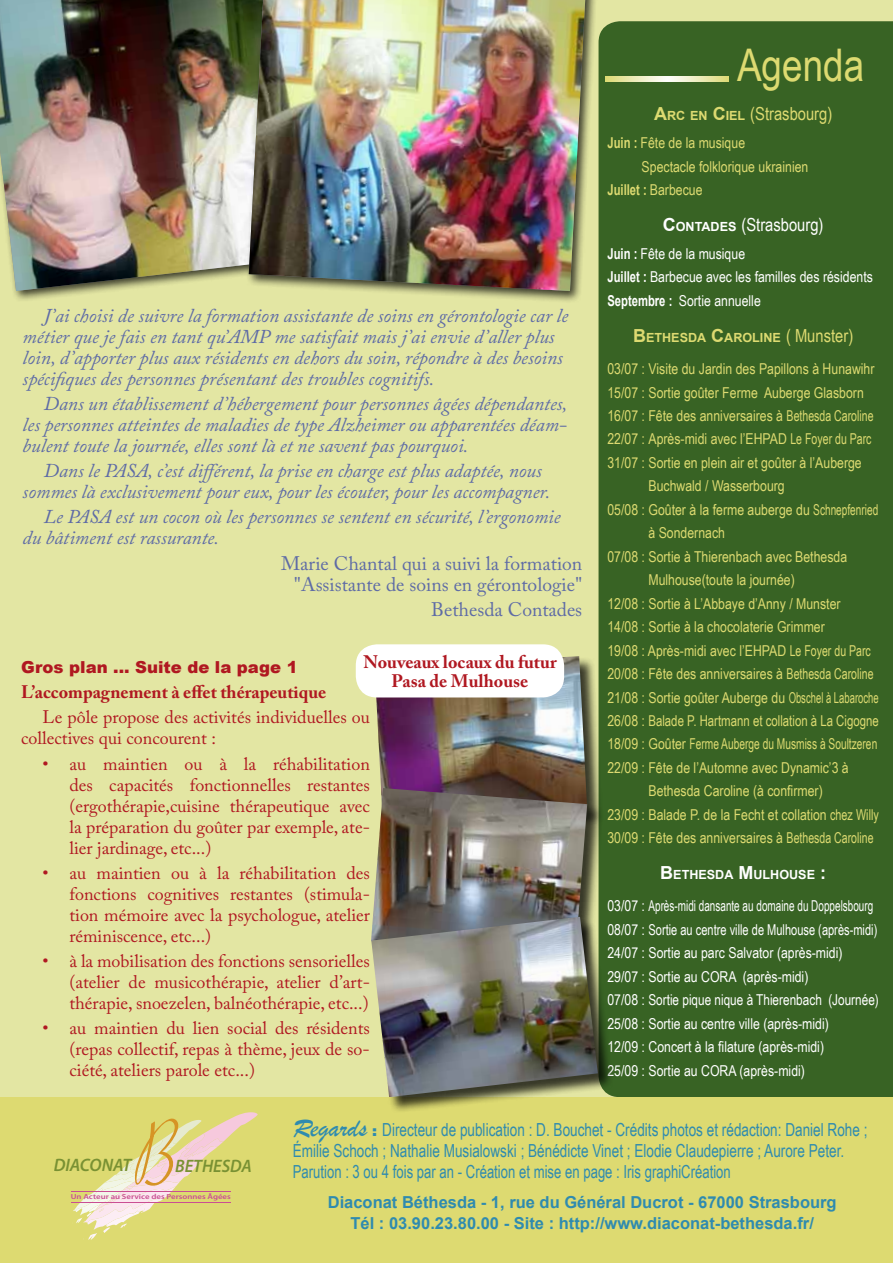
<style>
.page{position:relative;width:893px;height:1263px;background:#e3e6a3}
.page>*{position:absolute;margin:0;border:0;box-sizing:border-box;transform-origin:0 0}
.t1{font:45px "Arial Narrow";color:#ddda71}
.t2{font:italic 19.5px/21px "Adobe Caslon Pro";color:#5e6ba6}
.t3{font:19.5px/21px "Adobe Caslon Pro";color:#5e6ba6;text-align:right}
.t4{font:18px/21px "Adobe Caslon Pro";color:#b01821;text-align:justify}
.t5{font:18px/21px "Arial Narrow";color:#2f8baf;scale:.92 1}
.t6{font:700 18px/19.2px "Adobe Caslon Pro";color:#b01821;text-align:center}
.t7{font:18px "Arial Narrow";color:#ddda71}
.t8{font:18px "Arial Narrow";color:#fff}
.t9{font:italic 600 18px "Myriad Pro";color:#799133}
.t10{font:italic 600 18px "Myriad Pro";color:#799133;scale:.96 1}
.t11{font:700 16.5px/21px "Arial";color:#2f8baf;text-align:center}
.t12{font:900 16.5px "Arial";color:#b01821}
.t13{font:15px/23.4px "Arial Narrow";color:#ddda71}
.t14{font:15px/23.4px "Arial Narrow";color:#fff}
.t15{font:700 15px "Arial";color:#ddda71;scale:.75 1}
.t16{font:700 12.6px "Arial";color:#ddda71}
.t17{font:700 12.6px "Arial";color:#fff}
.t18{font:600 7.35px "Myriad Pro";color:#ca4e93;scale:1.2 1}
.s1{font-family:"Arial";font-weight:700}
.s2{font-family:"Arial";font-weight:700;font-size:12.6px}
.s3{font-family:"Arial Narrow";font-weight:400}
.s4{font-size:18px}
.s5{font-family:"Arial Narrow";font-weight:400;font-size:18px}
.s6{font-family:"Brush Script";font-size:27px}
.s7{font-family:"Arial";font-weight:900;font-size:15px}
</style>
<div class="page">
<div style="left:598px;top:21px;width:295px;height:1076px;background:#386324"></div>
<div style="left:375px;top:657px;width:228px;height:180px;background:#000;opacity:.75"></div>
<img style="left:375px;top:656px;width:212px;height:132px">
<div style="left:0;top:1097px;width:893px;height:166px;background:#ddda71"></div>
<svg style="left:73px;top:1112px;width:185px;height:128px"></svg>
<hr style="left:71px;top:1191px;width:159px;height:1px;background:#ca4e93">
<hr style="left:71px;top:1202px;width:159px;height:1px;background:#ca4e93">
<div style="left:372px;top:789px;width:231px;height:184px;background:#000;opacity:.75"></div>
<img style="left:372px;top:788px;width:215px;height:129px">
<div style="left:356px;top:644px;width:208px;height:53px;background:#fff;border-radius:21px"></div>
<div style="left:0;top:0;width:348px;height:303px;background:#000;opacity:.75"></div>
<img style="left:0;top:0;width:245px;height:291px">
<div style="left:245px;top:0;width:354px;height:303px;background:#000;opacity:.75"></div>
<img style="left:249px;top:0;width:336px;height:291px">
<svg style="left:605px;top:77px;width:124px;height:4px"></svg>
<div style="left:372px;top:917px;width:242px;height:196px;background:#000;opacity:.75"></div>
<img style="left:371px;top:917px;width:227px;height:180px">
<p class="t2" style="left:23px;top:304px;width:547px;text-indent:21px">J’ai choisi de suivre la formation assistante de soins en gérontologie car le métier que je fais en tant qu’AMP me satisfait mais j’ai envie d’aller plus loin, d’apporter plus aux résidents en dehors du soin, répondre à des besoins spécifiques des personnes présentant des troubles cognitifs.</p>
<h2 class="t2" style="left:23px;top:393px;width:546px;text-align:justify;text-indent:21px">Dans un établissement d’hébergement pour personnes âgées dépendantes, les personnes atteintes de maladies de type Alzheimer ou apparentées déam&shy;bulent toute la journée, elles sont là et ne savent pas pourquoi.</h2>
<h2 class="t2" style="left:23px;top:460px;width:529px;text-indent:21px">Dans le PASA, c’est différent, la prise en charge est plus adaptée, nous sommes là exclusivement pour eux, pour les écouter, pour les accompagner.</h2>
<h2 class="t2" style="left:23px;top:506px;width:540px;text-indent:21px">Le PASA est un cocon où les personnes se sentent en sécurité, l’ergonomie du bâtiment est rassurante.</h2>
<h2 class="t3" style="left:281px;top:552px;width:303px">Marie Chantal qui a suivi la formation "Assistante de soins en gérontologie"</h2>
<h2 class="t3" style="left:431px;top:599px;width:152px">Bethesda Contades</h2>
<p class="t6" style="left:363px;top:652px;width:195px">Nouveaux locaux du futur<br>Pasa de Mulhouse</p>
<p class="t12" style="left:21px;top:655px;width:278px">Gros plan ... Suite de la page 1</p>
<p class="t6" style="left:21px;top:682px;width:307px">L’accompagnement à effet thérapeutique</p>
<p class="t4" style="left:21px;top:707px;width:350px;text-indent:21px">Le pôle propose des activités individuelles ou collectives qui concourent :</p>
<p class="t4" style="left:70px;top:753px;width:302px;text-indent:-27px">• au maintien ou à la réhabilitation des capacités fonctionnelles restantes (ergothérapie,cuisine thérapeutique avec la préparation du goûter par exemple, ate&shy;lier jardinage, etc...)</p>
<p class="t4" style="left:70px;top:862px;width:302px;text-indent:-27px">• au maintien ou à la réhabilitation des fonctions cognitives restantes (stimula&shy;tion mémoire avec la psychologue, atelier réminiscence, etc...)</p>
<p class="t4" style="left:70px;top:950px;width:302px;text-indent:-27px">• à la mobilisation des fonctions sensorielles (atelier de musicothérapie, atelier d’art&shy;thérapie, snoezelen, balnéothérapie, etc...)</p>
<p class="t4" style="left:70px;top:1018px;width:302px;text-indent:-27px">• au maintien du lien social des résidents (repas collectif, repas à thème, jeux de so&shy;ciété, ateliers parole etc...)</p>
<h1 class="t1" style="left:737px;top:32px;width:129px">Agenda</h1>
<p class="t7" style="left:654px;top:101px;width:180px"><span class="s1">A</span><span class="s2">RC EN</span> <span class="s1">C</span><span class="s2">IEL</span> (Strasbourg)</p>
<p class="t13" style="left:642px;top:131px;width:168px;text-indent:-34px"><span class="s1">Juin :</span> Fête de la musique<br>Spectacle folklorique ukrainien</p>
<p class="t15" style="left:607px;top:180px;width:128px">Juillet : <span class="s3">Barbecue</span></p>
<p class="t8" style="left:663px;top:212px;width:162px"><span class="s1">C</span><span class="s2">ONTADES</span> (Strasbourg)</p>
<p class="t14" style="left:607px;top:241px;width:267px"><span class="s1">Juin :</span> Fête de la musique<br><span class="s1">Juillet :</span> Barbecue avec les familles des résidents<br><span class="s1">Septembre :</span> Sortie annuelle</p>
<p class="t16" style="left:633px;top:329px;width:222px"><span class="s4">B</span>ETHESDA <span class="s4">C</span>AROLINE <span class="s5">( Munster)</span></p>
<p class="t13" style="left:607px;top:357px;width:269px">03/07 : Visite du Jardin des Papillons à Hunawihr</p>
<p class="t13" style="left:607px;top:380px;width:258px">15/07 : Sortie goûter Ferme Auberge Glasborn</p>
<p class="t13" style="left:607px;top:403px;width:268px">16/07 : Fête des anniversaires à Bethesda Caroline</p>
<p class="t13" style="left:607px;top:427px;width:266px">22/07 : Après-midi avec l’EHPAD Le Foyer du Parc</p>
<p class="t13" style="left:607px;top:450px;width:256px">31/07 : Sortie en plein air et goûter à l’Auberge</p>
<p class="t13" style="left:648px;top:474px;width:138px">Buchwald / Wasserbourg</p>
<p class="t13" style="left:607px;top:497px;width:272px">05/08 : Goûter à la ferme auberge du Schnepfenried</p>
<p class="t13" style="left:648px;top:521px;width:78px">à Sondernach</p>
<p class="t13" style="left:607px;top:544px;width:241px">07/08 : Sortie à Thierenbach avec Bethesda</p>
<p class="t13" style="left:648px;top:568px;width:148px">Mulhouse(toute la journée)</p>
<p class="t13" style="left:607px;top:591px;width:235px">12/08 : Sortie à L’Abbaye d’Anny / Munster</p>
<p class="t13" style="left:607px;top:615px;width:219px">14/08 : Sortie à la chocolaterie Grimmer</p>
<p class="t13" style="left:607px;top:638px;width:265px">19/08 : Après-midi avec l’EHPAD Le Foyer du Parc</p>
<p class="t13" style="left:607px;top:661px;width:268px">20/08 : Fête des anniversaires à Bethesda Caroline</p>
<p class="t13" style="left:607px;top:685px;width:273px">21/08 : Sortie goûter Auberge du Obschel à Labaroche</p>
<p class="t13" style="left:607px;top:708px;width:273px">26/08 : Balade P. Hartmann et collation à La Cigogne</p>
<p class="t13" style="left:607px;top:732px;width:271px">18/09 : Goûter Ferme Auberge du Musmiss à Soultzeren</p>
<p class="t13" style="left:607px;top:755px;width:243px">22/09 : Fête de l’Automne avec Dynamic’3 à</p>
<p class="t13" style="left:648px;top:779px;width:176px">Bethesda Caroline (à confirmer)</p>
<p class="t13" style="left:607px;top:802px;width:273px">23/09 : Balade P. de la Fecht et collation chez Willy</p>
<p class="t13" style="left:607px;top:826px;width:268px">30/09 : Fête des anniversaires à Bethesda Caroline</p>
<p class="t17" style="left:660px;top:867px;width:167px"><span class="s4">B</span>ETHESDA <span class="s4">M</span>ULHOUSE <span class="s4">:</span></p>
<p class="t14" style="left:607px;top:894px;width:273px">03/07 : Après-midi dansante au domaine du Doppelsbourg 08/07 : Sortie au centre ville de Mulhouse (après-midi)<br>24/07 : Sortie au parc Salvator (après-midi)<br>29/07 : Sortie au CORA (après-midi)<br>07/08 : Sortie pique nique à Thierenbach (Journée)<br>25/08 : Sortie au centre ville (après-midi)<br>12/09 : Concert à la filature (après-midi)<br>25/09 : Sortie au CORA (après-midi)</p>
<p class="t9" style="left:54px;top:1153px;width:79px">DIACONAT</p>
<p class="t10" style="left:175px;top:1154px;width:82px">BETHESDA</p>
<p class="t18" style="left:71px;top:1192px;width:135px">Un Acteur au Service des Personnes Âgées</p>
<p class="t5" style="left:293px;top:1119px;width:626px"><span class="s6">Regards</span> <span class="s7">:</span> Directeur de publication : D. Bouchet - Crédits photos et rédaction: Daniel Rohe ;<br>Émilie Schoch ; Nathalie Musialowski ; Bénédicte Vinet ; Elodie Claudepierre ; Aurore Peter.<br>Parution : 3 ou 4 fois par an - Création et mise en page : Iris graphiCréation</p>
<p class="t11" style="left:328px;top:1192px;width:510px">Diaconat Béthesda - 1, rue du Général Ducrot - 67000 Strasbourg<br>Tél : 03.90.23.80.00 - Site : http://www.diaconat-bethesda.fr/</p>
</div>
